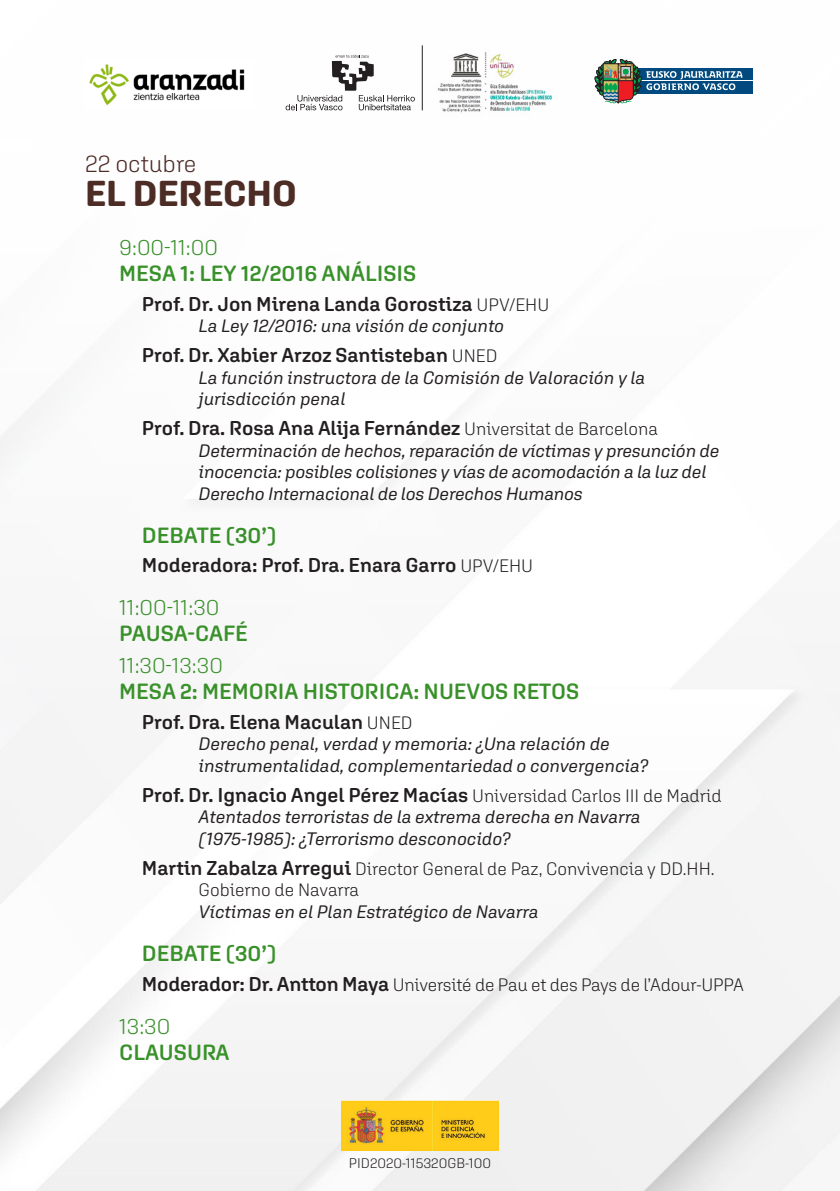
<style>
.page{position:relative;width:840px;height:1191px;background:#fff}
.page>*{position:absolute;margin:0;border:0;box-sizing:border-box;transform-origin:0 0}
.t1{font:700 36px "Aglet Sans";color:#4c2c25}
.t2{font:300 24px "Aglet Sans";color:#4c2c25}
.t3{font:600 22px/26px "Aglet Sans";color:#39912a}
.t4{font:300 22px/26px "Aglet Sans";color:#39912a}
.Estilo_de_párrafo_1{font:600 20px "Aglet Sans";color:#231f20}
.Estilo_de_párrafo_1-2{font:italic 18px/21.6px "Aglet Sans";letter-spacing:-.005em;color:#231f20}
.Estilo_de_párrafo_1-3{font:300 18px/21.6px "Aglet Sans";letter-spacing:-.005em;color:#231f20}
.t5{font:300 14px "Aglet Sans";color:#231f20}
.s1{font-weight:300}
.s2{font-weight:300;font-size:18px}
.s3{font-weight:600}
.s4{font-weight:600;font-size:20px}
.s5{font-weight:400;font-style:italic}
</style>
<div class="page">
<img style="left:0;top:45px;width:839px;height:1146px">
<img style="left:85px;top:59px;width:168px;height:49px">
<svg style="left:742px;top:66px;width:12px;height:29px"></svg>
<div style="left:628px;top:68px;width:124px;height:25px;background:#004a7f"></div>
<hr style="left:628px;top:80px;width:124px;height:1px;background:#fff">
<svg style="left:594px;top:59px;width:148px;height:45px"></svg>
<svg style="left:285px;top:55px;width:129px;height:55px"></svg>
<img style="left:436px;top:47px;width:118px;height:70px">
<hr style="left:421px;top:45px;width:1px;height:65px;background:#231f20">
<img style="left:341px;top:1100px;width:157px;height:50px">
<p class="t2" style="left:85px;top:150px;width:113px">22 octubre</p>
<p class="t1" style="left:85px;top:172px;width:213px">EL DERECHO</p>
<p class="t3" style="left:119px;top:234px;width:298px"><span class="s1">9:00-11:00<br></span>MESA 1: LEY 12/2016 ANÁLISIS</p>
<p class="Estilo_de_párrafo_1" style="left:142px;top:292px;width:408px">Prof. Dr. Jon Mirena Landa Gorostiza <span class="s2">UPV/EHU</span></p>
<p class="Estilo_de_párrafo_1-2" style="left:198px;top:315px;width:307px">La Ley 12/2016: una visión de conjunto</p>
<p class="Estilo_de_párrafo_1" style="left:142px;top:343px;width:357px">Prof. Dr. Xabier Arzoz Santisteban <span class="s2">UNED</span></p>
<p class="Estilo_de_párrafo_1-2" style="left:198px;top:366px;width:448px">La función instructora de la Comisión de Valoración y la jurisdicción penal</p>
<p class="Estilo_de_párrafo_1" style="left:142px;top:416px;width:517px">Prof. Dra. Rosa Ana Alija Fernández <span class="s2">Universitat de Barcelona</span></p>
<p class="Estilo_de_párrafo_1-2" style="left:198px;top:439px;width:522px">Determinación de hechos, reparación de víctimas y presunción de inocencia: posibles colisiones y vías de acomodación a la luz del<br>Derecho Internacional de los Derechos Humanos</p>
<p class="t3" style="left:142px;top:521px;width:136px">DEBATE (30’)</p>
<p class="Estilo_de_párrafo_1" style="left:142px;top:553px;width:392px">Moderadora: Prof. Dra. Enara Garro <span class="s2">UPV/EHU</span></p>
<p class="t4" style="left:119px;top:594px;width:130px">11:00-11:30<br><span class="s3">PAUSA-CAFÉ</span></p>
<p class="t3" style="left:119px;top:652px;width:461px"><span class="s1">11:30-13:30<br></span>MESA 2: MEMORIA HISTORICA: NUEVOS RETOS</p>
<p class="Estilo_de_párrafo_1" style="left:142px;top:710px;width:272px">Prof. Dra. Elena Maculan <span class="s2">UNED</span></p>
<p class="Estilo_de_párrafo_1-2" style="left:198px;top:733px;width:450px">Derecho penal, verdad y memoria: ¿Una relación de instrumentalidad, complementariedad o convergencia?</p>
<p class="Estilo_de_párrafo_1" style="left:142px;top:782px;width:581px">Prof. Dr. Ignacio Angel Pérez Macías <span class="s2">Universidad Carlos III de Madrid</span></p>
<p class="Estilo_de_párrafo_1-2" style="left:198px;top:806px;width:443px">Atentados terroristas de la extrema derecha en Navarra (1975-1985): ¿Terrorismo desconocido?</p>
<p class="Estilo_de_párrafo_1-3" style="left:198px;top:857px;width:517px;text-indent:-57px"><span class="s4">Martin Zabalza Arregui</span> Director General de Paz, Convivencia y DD.HH.<br>Gobierno de Navarra<br><span class="s5">Víctimas en el Plan Estratégico de Navarra</span></p>
<p class="t3" style="left:142px;top:939px;width:136px">DEBATE (30’)</p>
<p class="Estilo_de_párrafo_1-3" style="left:142px;top:973px;width:603px"><span class="s4">Moderador: Dr. Antton Maya</span> Université de Pau et des Pays de l’Adour-UPPA</p>
<p class="t3" style="left:119px;top:1012px;width:112px"><span class="s1">13:30<br></span>CLAUSURA</p>
<p class="t5" style="left:349px;top:1155px;width:144px">PID2020-115320GB-100</p>
</div>
